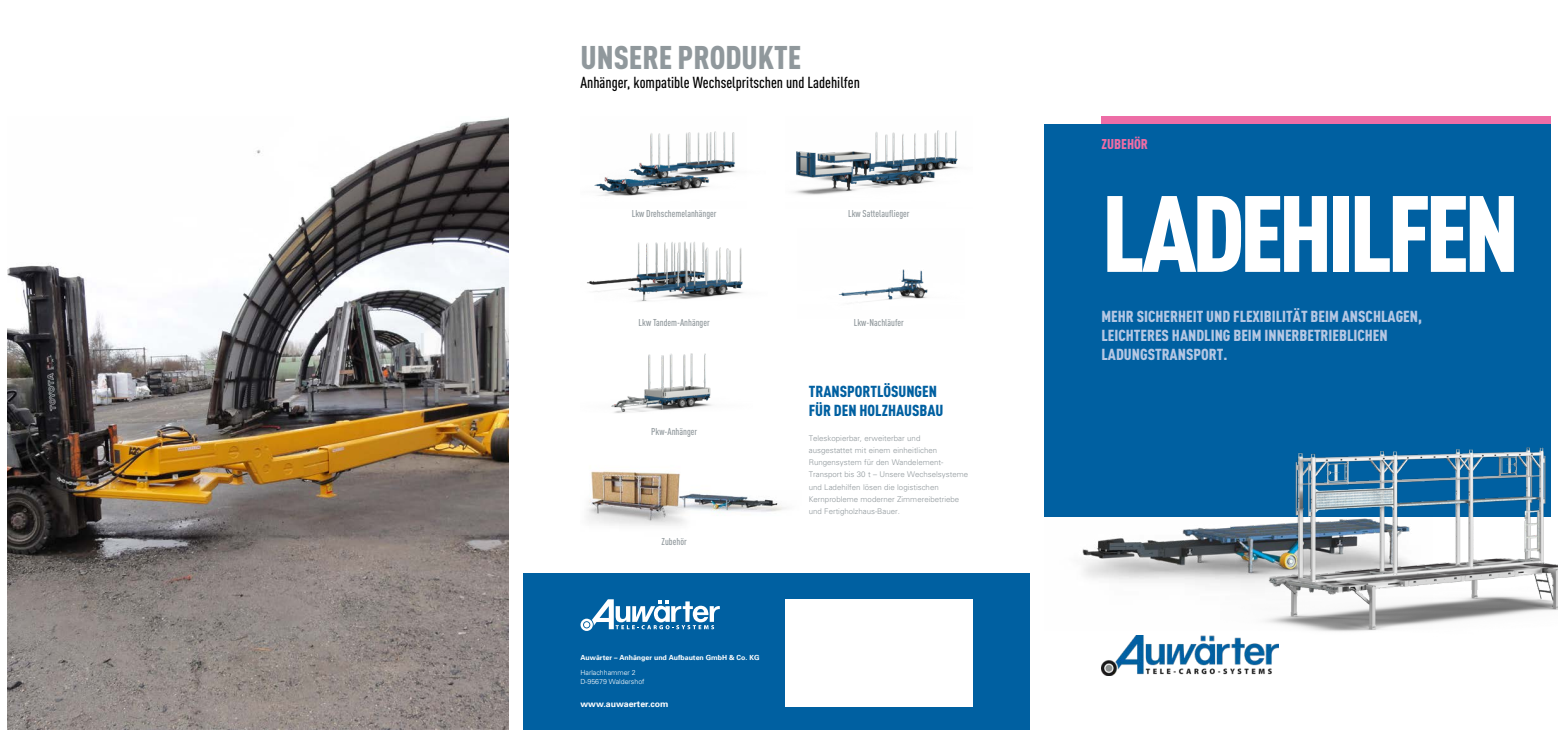
<style>
.page{position:relative;width:1558px;height:737px;background:#fff}
.page>*{position:absolute;margin:0;border:0;box-sizing:border-box;transform-origin:0 0}
.t1{font:900 106.49px "DIN Cond";letter-spacing:-.05em;color:#fff}
.t2{font:900 32.38px "DIN Cond";color:#90989c}
.t3{font:900 15.75px/18.9px "DIN Cond";color:#b5c7e3}
.t4{font:500 15.75px "DIN Cond";color:#000}
.t5{font:900 15.75px/18.9px "DIN Cond";color:#0060a1}
.t6{font:900 14px "DIN Cond";color:#ed6da6}
.t7{font:500 9.89px "DIN Cond";color:#90989c}
.t8{font:700 8.75px "Univers";color:#fff}
.t9{font:300 7.88px/12.2px "Univers";color:#90989c}
.t10{font:700 7px "Univers";color:#fff}
.t11{font:300 7px/9.6px "Univers";color:#fff}
</style>
<div class="page">
<div style="left:1101px;top:117px;width:449px;height:7px;background:#ed6da6"></div>
<div style="left:1044px;top:124px;width:506px;height:392px;background:#0060a1"></div>
<img style="left:1101px;top:635px;width:119px;height:40px">
<img style="left:587px;top:471px;width:199px;height:55px">
<img style="left:611px;top:353px;width:101px;height:60px">
<img style="left:794px;top:130px;width:164px;height:65px">
<img style="left:594px;top:241px;width:150px;height:61px">
<img style="left:838px;top:269px;width:90px;height:33px">
<img style="left:594px;top:131px;width:142px;height:65px">
<div style="left:523px;top:573px;width:506px;height:156px;background:#0060a1"></div>
<svg style="left:580px;top:599px;width:140px;height:32px"></svg>
<div style="left:785px;top:599px;width:187px;height:108px;background:#fff"></div>
<img style="left:1044px;top:516px;width:176px;height:67px">
<img style="left:1220px;top:386px;width:338px;height:289px">
<img style="left:7px;top:117px;width:501px;height:612px">
<h2 class="t2" style="left:580px;top:38px;width:222px">UNSERE PRODUKTE</h2>
<h3 class="t4" style="left:580px;top:73px;width:281px">Anhänger, kompatible Wechselpritschen und Ladehilfen</h3>
<p class="t7" style="left:632px;top:207px;width:86px">Lkw Drehschemelanhänger</p>
<p class="t7" style="left:848px;top:207px;width:63px">Lkw Sattelauflieger</p>
<p class="t7" style="left:638px;top:317px;width:73px">Lkw Tandem-Anhänger</p>
<p class="t7" style="left:854px;top:317px;width:52px">Lkw-Nachläufer</p>
<p class="t7" style="left:651px;top:426px;width:47px">Pkw-Anhänger</p>
<p class="t7" style="left:661px;top:535px;width:27px">Zubehör</p>
<p class="t10" style="left:580px;top:653px;width:180px">Auwärter – Anhänger und Aufbauten GmbH &amp; Co. KG</p>
<p class="t11" style="left:580px;top:667px;width:66px">Harlachhammer 2<br>D-95679 Waldershof</p>
<p class="t8" style="left:580px;top:699px;width:89px">www.auwaerter.com</p>
<h3 class="t5" style="left:809px;top:381px;width:136px">TRANSPORTLÖSUNGEN<br>FÜR DEN HOLZHAUSBAU</h3>
<p class="t9" style="left:809px;top:432px;width:161px">Teleskopierbar, erweiterbar und<br>ausgestattet mit einem einheitlichen Rungensystem für den Wandelement-Transport bis 30 t – Unsere Wechselsysteme und Ladehilfen lösen die logistischen Kernprobleme moderner Zimmereibetriebe und Fertigholzhaus-Bauer.</p>
<h3 class="t6" style="left:1101px;top:135px;width:48px">ZUBEHÖR</h3>
<h1 class="t1" style="left:1101px;top:167px;width:420px">LADEHILFEN</h1>
<h3 class="t3" style="left:1101px;top:306px;width:322px">MEHR SICHERHEIT UND FLEXIBILITÄT BEIM ANSCHLAGEN,<br>LEICHTERES HANDLING BEIM INNERBETRIEBLICHEN<br>LADUNGSTRANSPORT.</h3>
</div>
